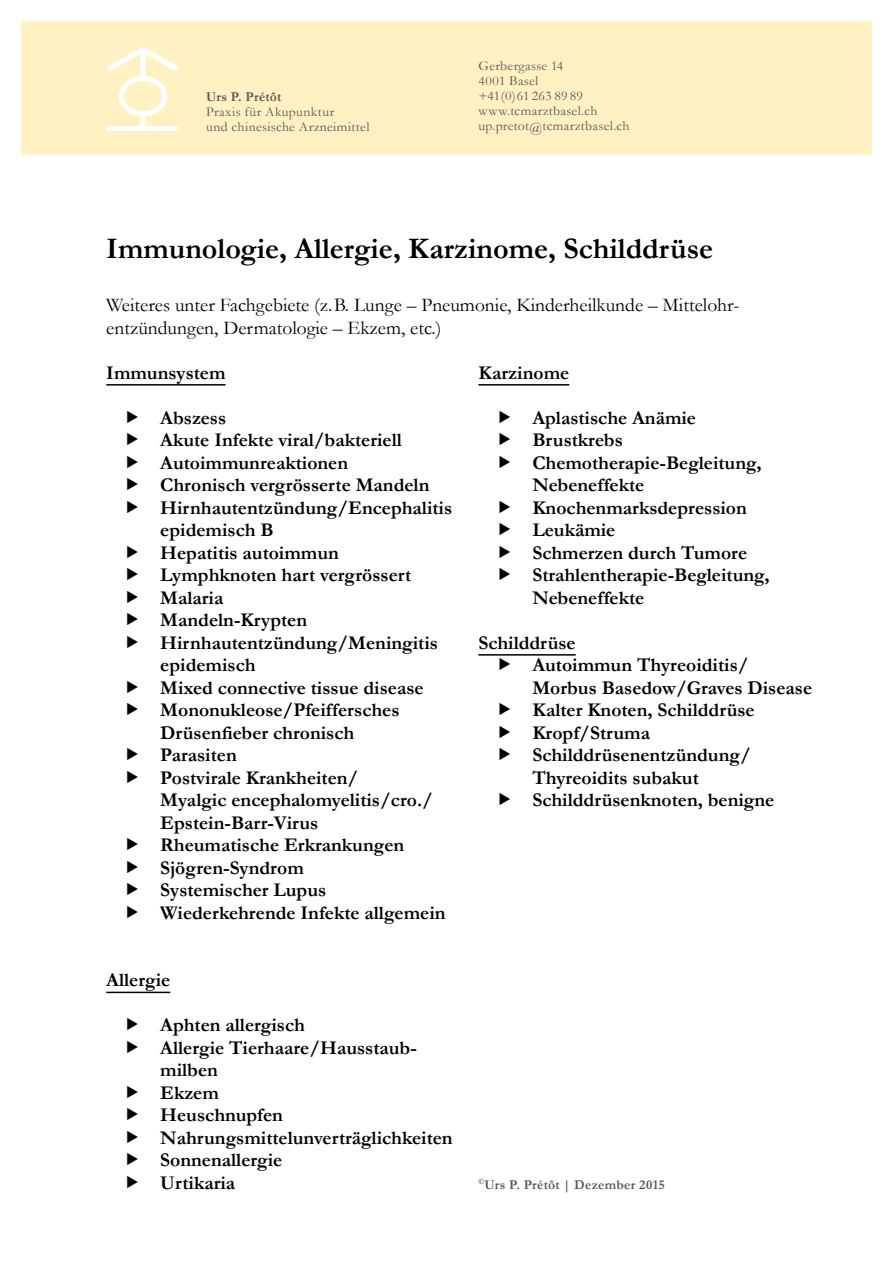
<style>
.page{position:relative;width:893px;height:1263px;background:#fff}
.page>*{position:absolute;margin:0;border:0;box-sizing:border-box;transform-origin:0 0}
.t1{font:700 30px "Garamond";color:#000}
.t2{font:700 19.5px/22.5px "Garamond";color:#000}
.t3{font:19.5px "Garamond";color:#000}
.t4{font:13.5px/15px "Garamond";letter-spacing:.025em;color:#575756}
.t5{font:700 13.5px "Garamond";letter-spacing:.02em;color:#575756}
</style>
<div class="page">
<div style="left:21px;top:21px;width:851px;height:134px;background:#fff1c2"></div>
<svg style="left:106px;top:47px;width:74px;height:84px"></svg>
<hr style="left:106px;top:384px;width:120px;height:2px;background:#000">
<hr style="left:106px;top:992px;width:64px;height:1px;background:#000">
<hr style="left:478px;top:384px;width:91px;height:2px;background:#000">
<hr style="left:478px;top:654px;width:98px;height:2px;background:#000">
<p class="t5" style="left:206px;top:88px;width:77px">Urs P. Prétôt</p>
<p class="t4" style="left:206px;top:104px;width:165px">Praxis für Akupunktur<br>und chinesische Arzneimittel</p>
<p class="t4" style="left:478px;top:59px;width:87px">Gerbergasse 14<br>4001 Basel</p>
<p class="t4" style="left:478px;top:89px;width:153px">+41(0)61 263 89 89 www.tcmarztbasel.ch up.pretot@tcmarztbasel.ch</p>
<p class="t1" style="left:106px;top:230px;width:608px">Immunologie, Allergie, Karzinome, Schilddrüse</p>
<p class="t3" style="left:106px;top:293px;width:635px">Weiteres unter Fachgebiete (z.B. Lunge – Pneumonie, Kinderheilkunde – Mittelohr-</p>
<p class="t3" style="left:106px;top:316px;width:337px">entzündungen, Dermatologie – Ekzem, etc.)</p>
<p class="t2" style="left:106px;top:361px;width:121px">Immunsystem</p>
<p class="t2" style="left:160px;top:406px;width:67px">Abszess</p>
<p class="t2" style="left:160px;top:429px;width:243px">Akute Infekte viral/bakteriell</p>
<p class="t2" style="left:160px;top:451px;width:189px">Autoimmunreaktionen</p>
<p class="t2" style="left:160px;top:474px;width:271px">Chronisch vergrösserte Mandeln</p>
<p class="t2" style="left:160px;top:496px;width:293px">Hirnhautentzündung/Encephalitis epidemisch B</p>
<p class="t2" style="left:160px;top:541px;width:180px">Hepatitis autoimmun</p>
<p class="t2" style="left:160px;top:564px;width:252px">Lymphknoten hart vergrössert</p>
<p class="t2" style="left:160px;top:586px;width:65px">Malaria</p>
<p class="t2" style="left:160px;top:609px;width:148px">Mandeln-Krypten</p>
<p class="t2" style="left:160px;top:631px;width:279px">Hirnhautentzündung/Meningitis</p>
<p class="t2" style="left:160px;top:654px;width:97px">epidemisch</p>
<p class="t2" style="left:160px;top:676px;width:265px">Mixed connective tissue disease</p>
<p class="t2" style="left:160px;top:699px;width:241px">Mononukleose/Pfeiffersches</p>
<p class="t2" style="left:160px;top:721px;width:196px">Drüsenfieber chronisch</p>
<p class="t2" style="left:160px;top:744px;width:78px">Parasiten</p>
<p class="t2" style="left:160px;top:766px;width:200px">Postvirale Krankheiten/</p>
<p class="t2" style="left:160px;top:789px;width:274px">Myalgic encephalomyelitis/cro./</p>
<p class="t2" style="left:160px;top:811px;width:160px">Epstein-Barr-Virus</p>
<p class="t2" style="left:160px;top:834px;width:245px">Rheumatische Erkrankungen</p>
<p class="t2" style="left:160px;top:856px;width:145px">Sjögren-Syndrom</p>
<p class="t2" style="left:160px;top:879px;width:167px">Systemischer Lupus</p>
<p class="t2" style="left:160px;top:901px;width:287px">Wiederkehrende Infekte allgemein</p>
<p class="t2" style="left:106px;top:969px;width:65px">Allergie</p>
<p class="t2" style="left:160px;top:1014px;width:146px">Aphten allergisch</p>
<p class="t2" style="left:160px;top:1036px;width:258px">Allergie Tierhaare/Hausstaub-</p>
<p class="t2" style="left:160px;top:1059px;width:59px">milben</p>
<p class="t2" style="left:160px;top:1081px;width:60px">Ekzem</p>
<p class="t2" style="left:160px;top:1104px;width:124px">Heuschnupfen</p>
<p class="t2" style="left:160px;top:1126px;width:294px">Nahrungsmittelunverträglichkeiten</p>
<p class="t2" style="left:160px;top:1149px;width:124px">Sonnenallergie</p>
<p class="t2" style="left:160px;top:1171px;width:76px">Urtikaria</p>
<p class="t2" style="left:478px;top:361px;width:92px">Karzinome</p>
<p class="t2" style="left:532px;top:406px;width:165px">Aplastische Anämie</p>
<p class="t2" style="left:532px;top:429px;width:92px">Brustkrebs</p>
<p class="t2" style="left:532px;top:451px;width:231px">Chemotherapie-Begleitung,</p>
<p class="t2" style="left:532px;top:474px;width:113px">Nebeneffekte</p>
<p class="t2" style="left:532px;top:496px;width:216px">Knochenmarksdepression</p>
<p class="t2" style="left:532px;top:519px;width:85px">Leukämie</p>
<p class="t2" style="left:532px;top:541px;width:216px">Schmerzen durch Tumore</p>
<p class="t2" style="left:532px;top:564px;width:239px">Strahlentherapie-Begleitung,</p>
<p class="t2" style="left:532px;top:586px;width:113px">Nebeneffekte</p>
<p class="t2" style="left:478px;top:631px;width:99px">Schilddrüse</p>
<p class="t2" style="left:532px;top:654px;width:218px">Autoimmun Thyreoiditis/</p>
<p class="t2" style="left:532px;top:676px;width:281px">Morbus Basedow/Graves Disease</p>
<p class="t2" style="left:532px;top:699px;width:224px">Kalter Knoten, Schilddrüse</p>
<p class="t2" style="left:532px;top:721px;width:119px">Kropf/Struma</p>
<p class="t2" style="left:532px;top:744px;width:220px">Schilddrüsenentzündung/</p>
<p class="t2" style="left:532px;top:766px;width:168px">Thyreoidits subakut</p>
<p class="t2" style="left:532px;top:789px;width:243px">Schilddrüsenknoten, benigne</p>
<p class="t5" style="left:478px;top:1176px;width:188px"><sup>©</sup>Urs P. Prétôt | Dezember 2015</p>
</div>
